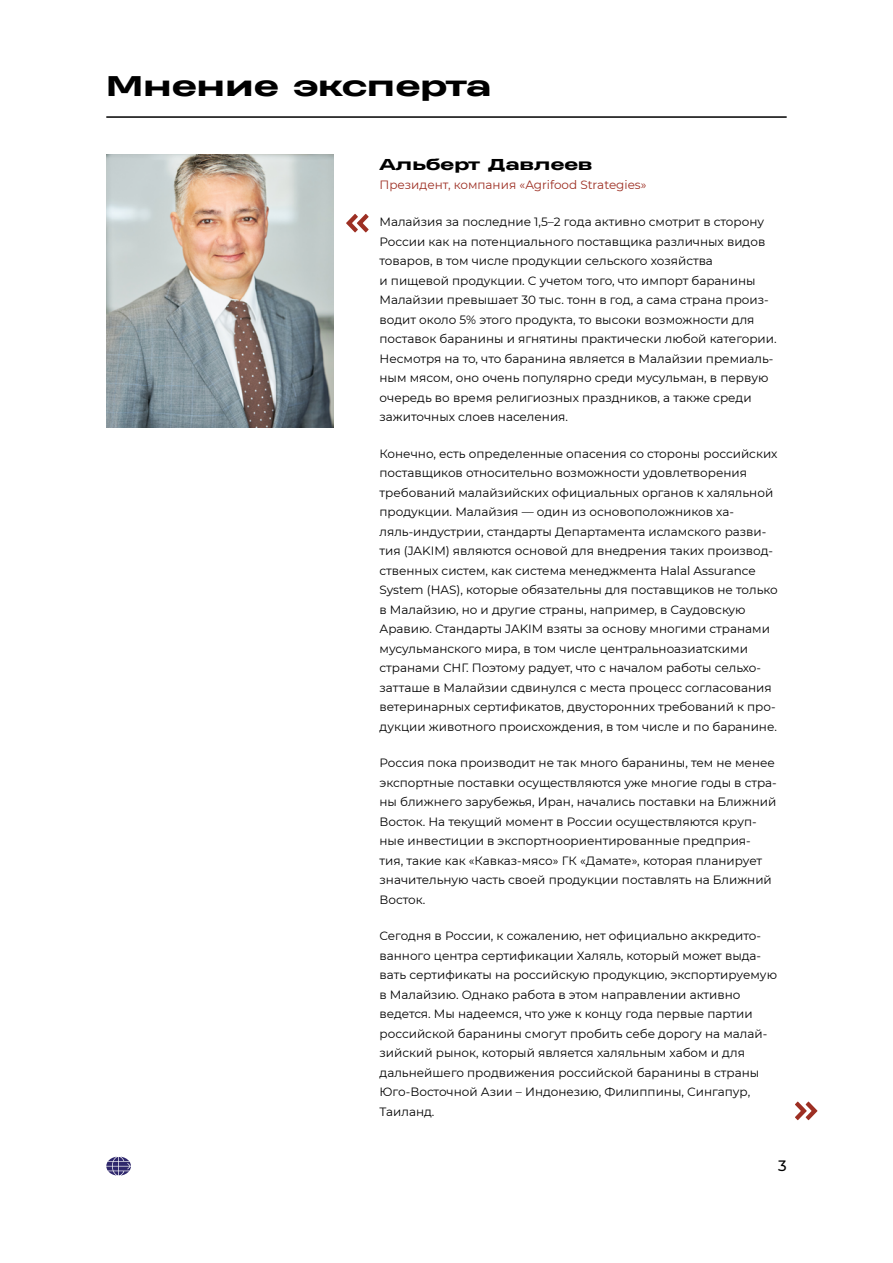
<style>
.page{position:relative;width:893px;height:1263px;background:#fff}
.page>*{position:absolute;margin:0;border:0;box-sizing:border-box;transform-origin:0 0}
.t1{font:800 27px "Heading Pro Ultra Wide";color:#000}
.t2{font:800 15px "Heading Pro Ultra Wide";color:#000}
.t3{font:500 15px "Montserrat";color:#000}
.t4{font:12px/19.5px "Montserrat";color:#000}
.t5{font:12px "Montserrat";color:#9d2f23}
</style>
<div class="page">
<svg style="left:106px;top:1157px;width:25px;height:18px"></svg>
<hr style="left:106px;top:116px;width:681px;height:2px;background:#000">
<svg style="left:346px;top:214px;width:23px;height:18px"></svg>
<svg style="left:795px;top:1101px;width:22px;height:19px"></svg>
<img style="left:106px;top:154px;width:228px;height:273px">
<h1 class="t1" style="left:106px;top:69px;width:387px">Мнение эксперта</h1>
<p class="t2" style="left:379px;top:155px;width:215px">Альберт Давлеев</p>
<p class="t5" style="left:379px;top:177px;width:269px">Президент, компания «Agrifood Strategies»</p>
<p class="t4" style="left:379px;top:212px;width:399px">Малайзия за последние 1,5–2 года активно смотрит в сторону России как на потенциального поставщика различных видов товаров, в том числе продукции сельского хозяйства<br>и пищевой продукции. С учетом того, что импорт баранины Малайзии превышает 30 тыс. тонн в год, а сама страна произ&shy;водит около 5% этого продукта, то высоки возможности для поставок баранины и ягнятины практически любой категории.<br>Несмотря на то, что баранина является в Малайзии премиаль&shy;ным мясом, оно очень популярно среди мусульман, в первую очередь во время религиозных праздников, а также среди зажиточных слоев населения.</p>
<p class="t4" style="left:379px;top:443px;width:400px">Конечно, есть определенные опасения со стороны российских поставщиков относительно возможности удовлетворения требований малайзийских официальных органов к халяльной продукции. Малайзия — один из основоположников ха&shy;ляль-индустрии, стандарты Департамента исламского разви&shy;тия (JAKIM) являются основой для внедрения таких производ&shy;ственных систем, как система менеджмента Halal Assurance System (HAS), которые обязательны для поставщиков не только в Малайзию, но и другие страны, например, в Саудовскую Аравию. Стандарты JAKIM взяты за основу многими странами мусульманского мира, в том числе центральноазиатскими странами СНГ. Поэтому радует, что с началом работы сельхо&shy;затташе в Малайзии сдвинулся с места процесс согласования ветеринарных сертификатов, двусторонних требований к про&shy;дукции животного происхождения, в том числе и по баранине.</p>
<p class="t4" style="left:379px;top:753px;width:399px">Россия пока производит не так много баранины, тем не менее экспортные поставки осуществляются уже многие годы в стра&shy;ны ближнего зарубежья, Иран, начались поставки на Ближний Восток. На текущий момент в России осуществляются круп&shy;ные инвестиции в экспортноориентированные предприя&shy;тия, такие как «Кавказ-мясо» ГК «Дамате», которая планирует значительную часть своей продукции поставлять на Ближний Восток.</p>
<p class="t4" style="left:379px;top:926px;width:399px">Сегодня в России, к сожалению, нет официально аккредито&shy;ванного центра сертификации Халяль, который может выда&shy;вать сертификаты на российскую продукцию, экспортируемую в Малайзию. Однако работа в этом направлении активно ведется. Мы надеемся, что уже к концу года первые партии российской баранины смогут пробить себе дорогу на малай&shy;зийский рынок, который является халяльным хабом и для дальнейшего продвижения российской баранины в страны Юго-Восточной Азии – Индонезию, Филиппины, Сингапур, Таиланд.</p>
<p class="t3" style="left:778px;top:1155px;width:10px">3</p>
</div>
